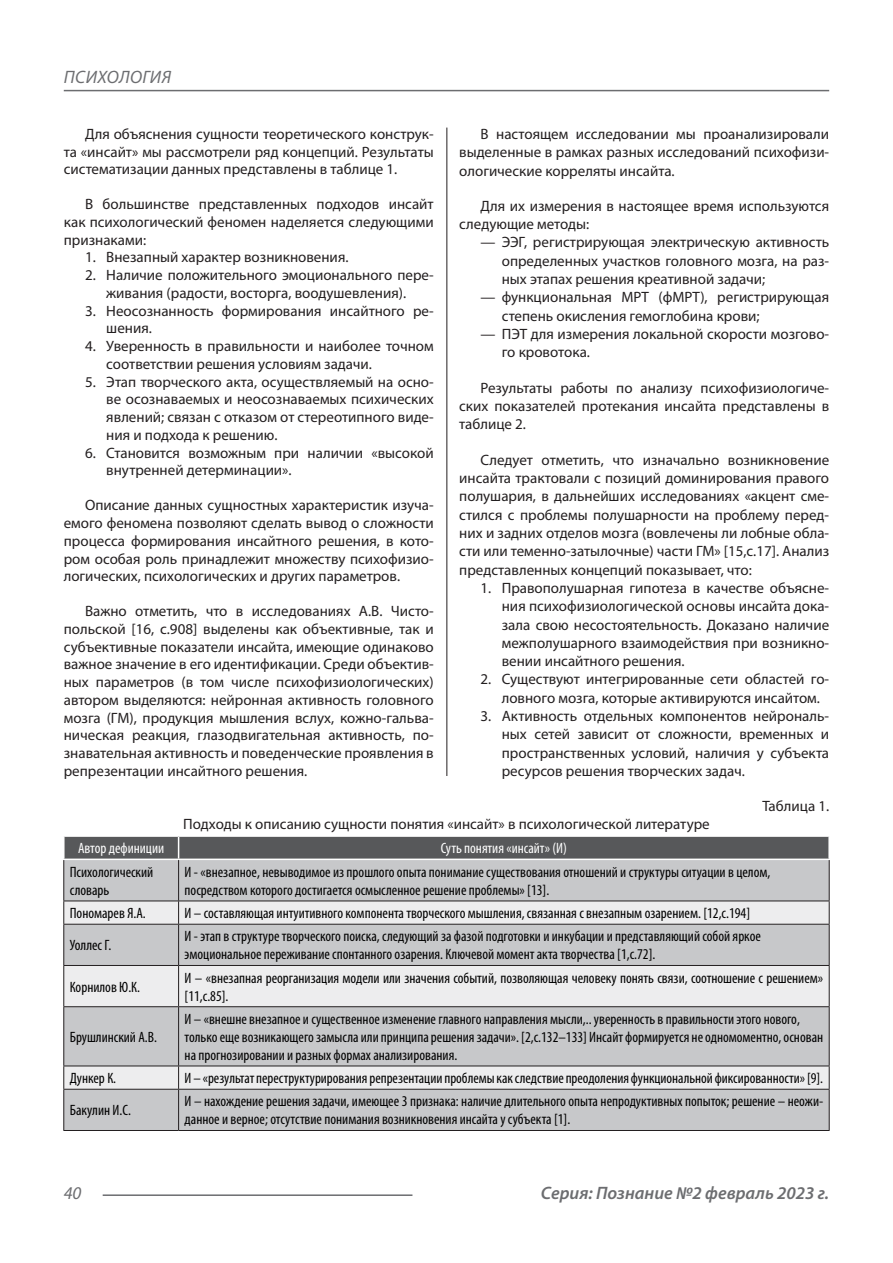
<style>
.page{position:relative;width:893px;height:1263px;background:#fff}
.page>*{position:absolute;margin:0;border:0;box-sizing:border-box;transform-origin:0 0}
.t1{font:italic 600 18px "Myriad Pro";color:#6c6d70}
.t2{font:italic 18px "Myriad Pro";letter-spacing:.02em;color:#6c6d70}
.Статья_текст{font:15px/17.7px "Myriad Pro";color:#231f20;text-align:justify}
.Таблица_Строка{font:condensed 15px/18px "Myriad Pro";color:#000}
.Таблица_Заголовок_Яч{font:condensed 15px "Myriad Pro";color:#fff}
</style>
<div class="page">
<hr style="left:446px;top:128px;width:1px;height:1007px;background:#231f20">
<hr style="left:103px;top:1194px;width:309px;height:2px;background:#6c6d70">
<hr style="left:64px;top:90px;width:765px;height:1px;background:#6c6d70">
<div style="left:442px;top:776px;width:11px;height:360px;background:#fff"></div>
<div style="left:64px;top:860px;width:765px;height:270px;background:#c7c8ca"></div>
<svg style="left:64px;top:901px;width:765px;height:188px;background:#d6d7d8"></svg>
<div style="left:64px;top:836px;width:765px;height:22px;background:#57585a"></div>
<hr style="left:828px;top:837px;width:2px;height:21px;background:#fff">
<hr style="left:63px;top:860px;width:1px;height:40px;background:#231f20">
<hr style="left:178px;top:860px;width:1px;height:40px;background:#231f20">
<hr style="left:829px;top:860px;width:1px;height:40px;background:#231f20">
<hr style="left:63px;top:900px;width:116px;height:1px;background:#231f20">
<svg style="left:63px;top:901px;width:1px;height:23px"></svg>
<hr style="left:179px;top:900px;width:651px;height:1px;background:#231f20">
<svg style="left:178px;top:901px;width:1px;height:23px"></svg>
<svg style="left:829px;top:901px;width:1px;height:23px"></svg>
<hr style="left:63px;top:924px;width:116px;height:1px;background:#231f20">
<hr style="left:63px;top:924px;width:1px;height:41px;background:#231f20">
<hr style="left:179px;top:924px;width:651px;height:1px;background:#231f20">
<hr style="left:178px;top:924px;width:1px;height:41px;background:#231f20">
<hr style="left:829px;top:924px;width:1px;height:41px;background:#231f20">
<hr style="left:63px;top:965px;width:116px;height:1px;background:#231f20">
<hr style="left:63px;top:966px;width:1px;height:40px;background:#231f20">
<hr style="left:179px;top:965px;width:651px;height:1px;background:#231f20">
<hr style="left:178px;top:966px;width:1px;height:40px;background:#231f20">
<hr style="left:829px;top:966px;width:1px;height:40px;background:#231f20">
<hr style="left:63px;top:1006px;width:116px;height:1px;background:#231f20">
<hr style="left:63px;top:1007px;width:1px;height:58px;background:#231f20">
<hr style="left:179px;top:1006px;width:651px;height:1px;background:#231f20">
<hr style="left:178px;top:1007px;width:1px;height:58px;background:#231f20">
<hr style="left:829px;top:1007px;width:1px;height:58px;background:#231f20">
<hr style="left:63px;top:1065px;width:116px;height:1px;background:#231f20">
<svg style="left:63px;top:1066px;width:1px;height:23px"></svg>
<hr style="left:179px;top:1065px;width:651px;height:1px;background:#231f20">
<svg style="left:178px;top:1066px;width:1px;height:23px"></svg>
<svg style="left:829px;top:1066px;width:1px;height:23px"></svg>
<hr style="left:63px;top:1089px;width:116px;height:1px;background:#231f20">
<hr style="left:63px;top:1089px;width:1px;height:41px;background:#231f20">
<hr style="left:179px;top:1089px;width:651px;height:1px;background:#231f20">
<hr style="left:178px;top:1089px;width:1px;height:41px;background:#231f20">
<hr style="left:829px;top:1089px;width:1px;height:41px;background:#231f20">
<hr style="left:63px;top:1130px;width:116px;height:1px;background:#231f20">
<hr style="left:179px;top:1130px;width:651px;height:1px;background:#231f20">
<p class="t2" style="left:64px;top:66px;width:109px">ПСИХОЛОГИЯ</p>
<p class="Статья_текст" style="left:64px;top:125px;width:371px;text-indent:21px">Для объяснения сущности теоретического конструк&shy;та «инсайт» мы рассмотрели ряд концепций. Результаты систематизации данных представлены в таблице 1.</p>
<p class="Статья_текст" style="left:64px;top:195px;width:371px;text-indent:21px">В большинстве представленных подходов инсайт как психологический феномен наделяется следующими признаками:</p>
<p class="Статья_текст" style="left:85px;top:248px;width:265px">1. Внезапный характер возникновения.</p>
<p class="Статья_текст" style="left:85px;top:266px;width:350px;text-align:center">2. Наличие положительного эмоционального пере&shy;живания (радости, восторга, воодушевления).</p>
<p class="Статья_текст" style="left:106px;top:302px;width:329px;text-indent:-21px">3. Неосознанность формирования инсайтного ре&shy;шения.</p>
<p class="Статья_текст" style="left:106px;top:337px;width:329px;text-indent:-21px">4. Уверенность в правильности и наиболее точном соответствии решения условиям задачи.</p>
<p class="Статья_текст" style="left:106px;top:373px;width:329px;text-indent:-21px">5. Этап творческого акта, осуществляемый на осно&shy;ве осознаваемых и неосознаваемых психических явлений; связан с отказом от стереотипного виде&shy;ния и подхода к решению.</p>
<p class="Статья_текст" style="left:106px;top:444px;width:329px;text-indent:-21px">6. Становится возможным при наличии «высокой внутренней детерминации».</p>
<p class="Статья_текст" style="left:64px;top:496px;width:371px;text-indent:21px">Описание данных сущностных характеристик изуча&shy;емого феномена позволяют сделать вывод о сложности процесса формирования инсайтного решения, в кото&shy;ром особая роль принадлежит множеству психофизио&shy;логических, психологических и других параметров.</p>
<p class="Статья_текст" style="left:64px;top:602px;width:371px;text-indent:21px">Важно отметить, что в исследованиях А.В. Чисто&shy;польской [16, с.908] выделены как объективные, так и субъективные показатели инсайта, имеющие одинаково важное значение в его идентификации. Среди объектив&shy;ных параметров (в том числе психофизиологических) автором выделяются: нейронная активность головного мозга (ГМ), продукция мышления вслух, кожно-гальва&shy;ническая реакция, глазодвигательная активность, по&shy;знавательная активность и поведенческие проявления в репрезентации инсайтного решения.</p>
<p class="Статья_текст" style="left:459px;top:124px;width:371px;line-height:18.3px;text-indent:21px">В настоящем исследовании мы проанализировали выделенные в рамках разных исследований психофизи&shy;ологические корреляты инсайта.</p>
<p class="Статья_текст" style="left:459px;top:196px;width:371px;line-height:18.3px;text-indent:21px">Для их измерения в настоящее время используются следующие методы:</p>
<p class="Статья_текст" style="left:502px;top:233px;width:329px;line-height:18.3px;text-indent:-21px">— ЭЭГ, регистрирующая электрическую активность определенных участков головного мозга, на раз&shy;ных этапах решения креативной задачи;</p>
<p class="Статья_текст" style="left:502px;top:288px;width:329px;line-height:18.3px;text-indent:-21px">— функциональная МРТ (фМРТ), регистрирующая степень окисления гемоглобина крови;</p>
<p class="Статья_текст" style="left:502px;top:325px;width:329px;line-height:18.3px;text-indent:-21px">— ПЭТ для измерения локальной скорости мозгово&shy;го кровотока.</p>
<p class="Статья_текст" style="left:459px;top:378px;width:371px;line-height:18.3px;text-indent:21px">Результаты работы по анализу психофизиологиче&shy;ских показателей протекания инсайта представлены в таблице 2.</p>
<p class="Статья_текст" style="left:459px;top:450px;width:371px;line-height:18.3px;text-indent:21px">Следует отметить, что изначально возникновение инсайта трактовали с позиций доминирования правого полушария, в дальнейших исследованиях «акцент сме&shy;стился с проблемы полушарности на проблему перед&shy;них и задних отделов мозга (вовлечены ли лобные обла&shy;сти или теменно-затылочные) части ГМ» [15,с.17]. Анализ представленных концепций показывает, что:</p>
<p class="Статья_текст" style="left:502px;top:578px;width:329px;line-height:18.3px;text-indent:-21px">1. Правополушарная гипотеза в качестве объясне&shy;ния психофизиологической основы инсайта дока&shy;зала свою несостоятельность. Доказано наличие межполушарного взаимодействия при возникно&shy;вении инсайтного решения.</p>
<p class="Статья_текст" style="left:502px;top:670px;width:329px;line-height:18.3px;text-indent:-21px">2. Существуют интегрированные сети областей го&shy;ловного мозга, которые активируются инсайтом.</p>
<p class="Статья_текст" style="left:502px;top:707px;width:329px;line-height:18.3px;text-indent:-21px">3. Активность отдельных компонентов нейрональ&shy;ных сетей зависит от сложности, временных и пространственных условий, наличия у субъекта ресурсов решения творческих задач.</p>
<p class="Статья_текст" style="left:762px;top:797px;width:68px">Таблица 1.</p>
<p class="Статья_текст" style="left:183px;top:815px;width:528px">Подходы к описанию сущности понятия «инсайт» в психологической литературе</p>
<p class="Таблица_Заголовок_Яч" style="left:78px;top:839px;width:88px">Автор дефиниции</p>
<p class="Таблица_Заголовок_Яч" style="left:441px;top:839px;width:128px">Суть понятия «инсайт» (И)</p>
<p class="Таблица_Строка" style="left:70px;top:863px;width:85px">Психологический словарь</p>
<p class="Таблица_Строка" style="left:185px;top:863px;width:587px">И - «внезапное, невыводимое из прошлого опыта понимание существования отношений и структуры ситуации в целом,</p>
<p class="Таблица_Строка" style="left:185px;top:881px;width:366px">посредством которого достигается осмысленное решение проблемы» [13].</p>
<p class="Таблица_Строка" style="left:70px;top:904px;width:78px">Пономарев Я.А.</p>
<p class="Таблица_Строка" style="left:185px;top:904px;width:567px">И – составляющая интуитивного компонента творческого мышления, связанная с внезапным озарением. [12,с.194]</p>
<p class="Таблица_Строка" style="left:70px;top:936px;width:43px">Уоллес Г.</p>
<p class="Таблица_Строка" style="left:185px;top:927px;width:578px">И - этап в структуре творческого поиска, следующий за фазой подготовки и инкубации и представляющий собой яркое</p>
<p class="Таблица_Строка" style="left:185px;top:945px;width:472px">эмоциональное переживание спонтанного озарения. Ключевой момент акта творчества [1,с.72].</p>
<p class="Таблица_Строка" style="left:70px;top:977px;width:72px">Корнилов Ю.К.</p>
<p class="Таблица_Строка" style="left:185px;top:968px;width:640px">И – «внезапная реорганизация модели или значения событий, позволяющая человеку понять связи, соотношение с решением» [11,с.85].</p>
<p class="Таблица_Строка" style="left:70px;top:1028px;width:89px">Брушлинский А.В.</p>
<p class="Таблица_Строка" style="left:185px;top:1010px;width:617px">И – «внешне внезапное и существенное изменение главного направления мысли,.. уверенность в правильности этого нового,</p>
<p class="Таблица_Строка" style="left:185px;top:1028px;width:640px">только еще возникающего замысла или принципа решения задачи». [2,с.132–133] Инсайт формируется не одномоментно, основан на прогнозировании и разных формах анализирования.</p>
<p class="Таблица_Строка" style="left:70px;top:1069px;width:48px">Дункер К.</p>
<p class="Таблица_Строка" style="left:185px;top:1069px;width:640px">И – «результат переструктурирования репрезентации проблемы как следствие преодоления функциональной фиксированности» [9].</p>
<p class="Таблица_Строка" style="left:70px;top:1101px;width:63px">Бакулин И.С.</p>
<p class="Таблица_Строка" style="left:185px;top:1092px;width:640px">И – нахождение решения задачи, имеющее 3 признака: наличие длительного опыта непродуктивных попыток; решение – неожи&shy;данное и верное; отсутствие понимания возникновения инсайта у субъекта [1].</p>
<p class="t2" style="left:64px;top:1182px;width:19px">40</p>
<p class="t1" style="left:541px;top:1182px;width:290px">Серия: Познание №2 февраль 2023 г.</p>
</div>
